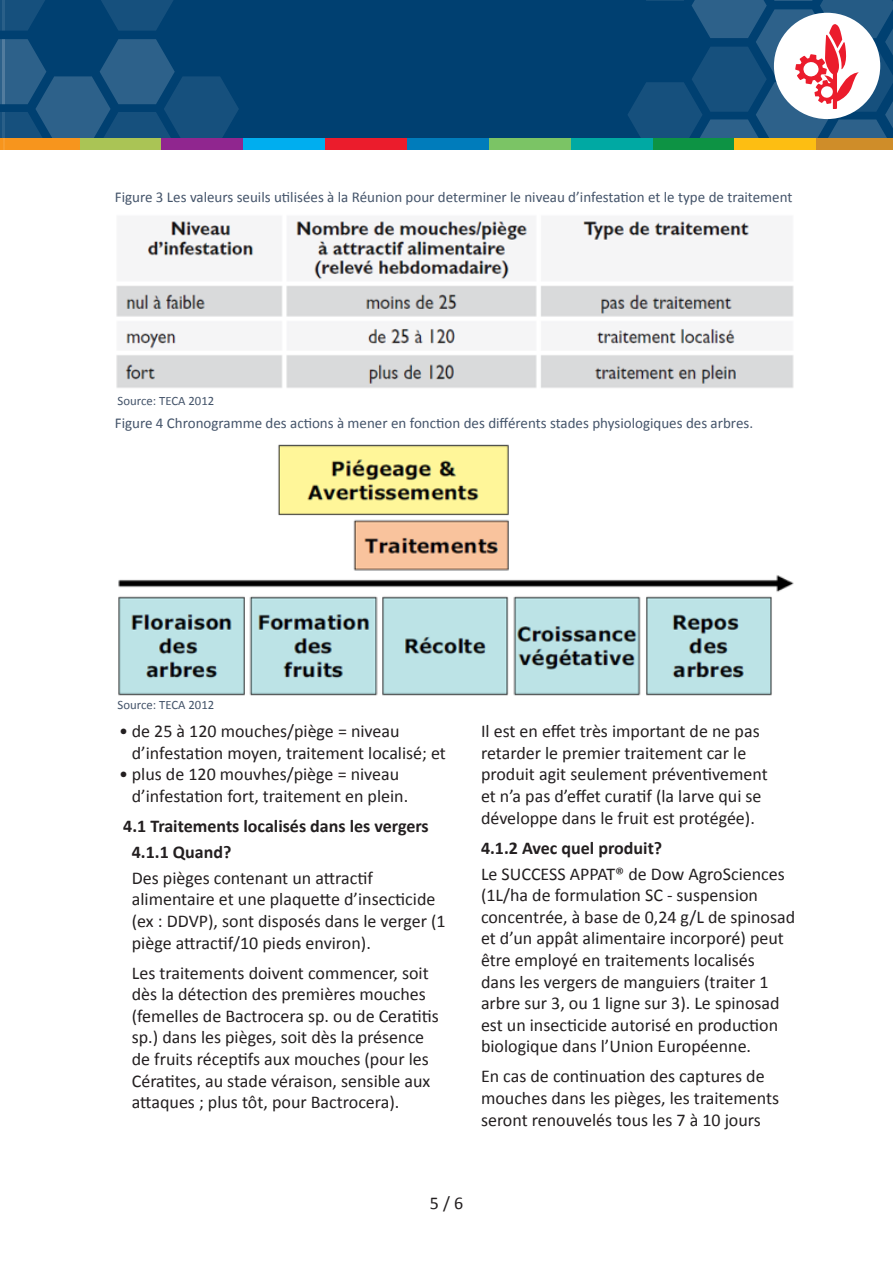
<style>
.page{position:relative;width:893px;height:1263px;background:#fff}
.page>*{position:absolute;margin:0;border:0;box-sizing:border-box;transform-origin:0 0}
.Body_Text_1_1_1{font:18px/21.6px "Calibri";color:#231f20}
.Bulletpoints_1{font:18px/21.6px "Calibri";color:#231f20}
.Subheading_1_1{font:700 18px "Calibri";color:#231f20}
.Subsubheading_1_1_1{font:700 18px "Calibri";color:#231f20}
.Photo_Capture{font:15px "Calibri";color:#44546a}
.List_Paragraph{font:12.75px "Calibri";color:#44546a}
</style>
<div class="page">
<img style="left:116px;top:216px;width:678px;height:172px">
<img style="left:118px;top:444px;width:676px;height:252px">
<div style="left:0;top:0;width:893px;height:141px;background:#004071"></div>
<svg style="left:101px;top:0;width:72px;height:31px"></svg>
<div style="left:162px;top:138px;width:81px;height:12px;background:#90268f"></div>
<div style="left:243px;top:138px;width:82px;height:12px;background:#00aeef"></div>
<div style="left:325px;top:138px;width:82px;height:12px;background:#eb1c2c"></div>
<div style="left:407px;top:138px;width:82px;height:12px;background:#007cbb"></div>
<div style="left:489px;top:138px;width:82px;height:12px;background:#7bc465"></div>
<div style="left:571px;top:138px;width:82px;height:12px;background:#00a9a3"></div>
<svg style="left:628px;top:0;width:265px;height:150px"></svg>
<svg style="left:0;top:0;width:45px;height:31px"></svg>
<svg style="left:0;top:39px;width:239px;height:111px"></svg>
<p class="Photo_Capture" style="left:115px;top:187px;width:679px">Figure 3 Les valeurs seuils utilisées à la Réunion pour determiner le niveau d’infestation et le type de traitement</p>
<p class="List_Paragraph" style="left:118px;top:392px;width:98px">Source: TECA 2012</p>
<p class="Photo_Capture" style="left:115px;top:413px;width:640px">Figure 4 Chronogramme des actions à mener en fonction des différents stades physiologiques des arbres.</p>
<p class="List_Paragraph" style="left:118px;top:697px;width:98px">Source: TECA 2012</p>
<p class="Bulletpoints_1" style="left:132px;top:720px;width:316px;text-indent:-13px">• de 25 à 120 mouches/piège = niveau d’infestation moyen, traitement localisé; et</p>
<p class="Bulletpoints_1" style="left:132px;top:764px;width:278px;text-indent:-13px">• plus de 120 mouvhes/piège = niveau d’infestation fort, traitement en plein.</p>
<p class="Subheading_1_1" style="left:123px;top:814px;width:307px">4.1 Traitements localisés dans les vergers</p>
<p class="Subsubheading_1_1_1" style="left:132px;top:840px;width:101px">4.1.1 Quand?</p>
<p class="Body_Text_1_1_1" style="left:132px;top:867px;width:315px">Des pièges contenant un attractif alimentaire et une plaquette d’insecticide (ex : DDVP), sont disposés dans le verger (1 piège attractif/10 pieds environ).</p>
<p class="Body_Text_1_1_1" style="left:132px;top:962px;width:308px">Les traitements doivent commencer, soit dès la détection des premières mouches (femelles de Bactrocera sp. ou de Ceratitis sp.) dans les pièges, soit dès la présence de fruits réceptifs aux mouches (pour les Cératites, au stade véraison, sensible aux attaques ; plus tôt, pour Bactrocera).</p>
<p class="Body_Text_1_1_1" style="left:481px;top:720px;width:288px">Il est en effet très important de ne pas retarder le premier traitement car le produit agit seulement préventivement et n’a pas d’effet curatif (la larve qui se développe dans le fruit est protégée).</p>
<p class="Subsubheading_1_1_1" style="left:481px;top:836px;width:183px">4.1.2 Avec quel produit?</p>
<p class="Body_Text_1_1_1" style="left:481px;top:863px;width:316px">Le SUCCESS APPAT® de Dow AgroSciences (1L/ha de formulation SC - suspension concentrée, à base de 0,24 g/L de spinosad et d’un appât alimentaire incorporé) peut être employé en traitements localisés<br>dans les vergers de manguiers (traiter 1 arbre sur 3, ou 1 ligne sur 3). Le spinosad est un insecticide autorisé en production biologique dans l’Union Européenne.</p>
<p class="Body_Text_1_1_1" style="left:481px;top:1066px;width:300px">En cas de continuation des captures de mouches dans les pièges, les traitements seront renouvelés tous les 7 à 10 jours</p>
<p class="Body_Text_1_1_1" style="left:430px;top:1192px;width:35px">5 / 6</p>
</div>
